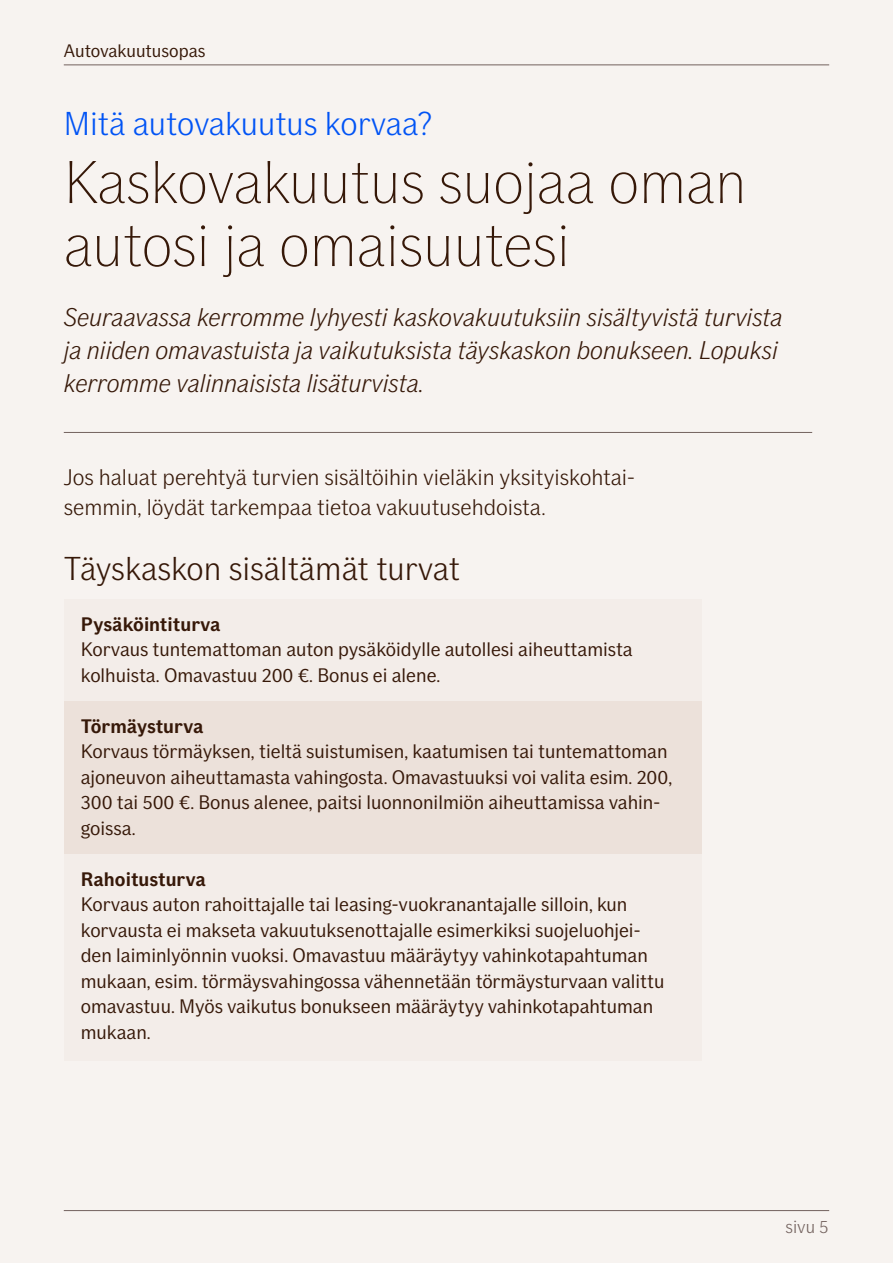
<style>
.page{position:relative;width:893px;height:1263px;background:#f7f3f0}
.page>*{position:absolute;margin:0;border:0;box-sizing:border-box;transform-origin:0 0}
.t1{font:100 60px/63px "If Sans";color:#361808}
.t2{font:300 33px "If Sans";color:#361808}
.t3{font:300 33px "If Sans";color:#0053f5}
.t4{font:italic 300 25.5px/33px "If Sans";color:#361808}
.t5{font:300 22.5px/30px "If Sans";color:#361808}
.t6{font:19.5px/25.5px "If Sans";color:#361808}
.t7{font:700 19.5px "If Sans";color:#361808}
.t8{font:18px "If Sans";color:#361808}
.t9{font:300 18px "If Sans";color:#73625e}
</style>
<div class="page">
<hr style="left:64px;top:64px;width:765px;height:1px;background:#73625e">
<hr style="left:64px;top:1210px;width:765px;height:1px;background:#73625e">
<hr style="left:64px;top:432px;width:748px;height:1px;background:#73625e">
<div style="left:64px;top:599px;width:638px;height:104px;background:#f3ede9"></div>
<div style="left:64px;top:701px;width:638px;height:155px;background:#ece1da"></div>
<div style="left:64px;top:854px;width:638px;height:206px;background:#f3ede9"></div>
<p class="t8" style="left:64px;top:40px;width:143px">Autovakuutusopas</p>
<h2 class="t3" style="left:64px;top:105px;width:370px">Mitä autovakuutus korvaa?</h2>
<h1 class="t1" style="left:64px;top:151px;width:684px">Kaskovakuutus suojaa oman autosi ja omaisuutesi</h1>
<h3 class="t4" style="left:64px;top:301px;width:720px">Seuraavassa kerromme lyhyesti kaskovakuutuksiin sisältyvistä turvista ja niiden omavastuista ja vaikutuksista täyskaskon bonukseen. Lopuksi kerromme valinnaisista lisäturvista.</h3>
<p class="t5" style="left:64px;top:462px;width:573px">Jos haluat perehtyä turvien sisältöihin vieläkin yksityiskohtai&shy;semmin, löydät tarkempaa tietoa vakuutusehdoista.</p>
<h2 class="t2" style="left:64px;top:549px;width:398px">Täyskaskon sisältämät turvat</h2>
<p class="t7" style="left:81px;top:612px;width:141px">Pysäköintiturva</p>
<p class="t6" style="left:81px;top:637px;width:553px">Korvaus tuntemattoman auton pysäköidylle autollesi aiheuttamista kolhuista. Omavastuu 200 €. Bonus ei alene.</p>
<p class="t7" style="left:81px;top:714px;width:124px">Törmäysturva</p>
<p class="t6" style="left:81px;top:739px;width:593px">Korvaus törmäyksen, tieltä suistumisen, kaatumisen tai tuntemattoman ajoneuvon aiheuttamasta vahingosta. Omavastuuksi voi valita esim. 200, 300 tai 500 €. Bonus alenee, paitsi luonnonilmiön aiheuttamissa vahin&shy;goissa.</p>
<p class="t7" style="left:81px;top:867px;width:127px">Rahoitusturva</p>
<p class="t6" style="left:81px;top:892px;width:585px">Korvaus auton rahoittajalle tai leasing-vuokranantajalle silloin, kun korvausta ei makseta vakuutuksenottajalle esimerkiksi suojeluohjei&shy;den laiminlyönnin vuoksi. Omavastuu määräytyy vahinkotapahtuman mukaan, esim. törmäysvahingossa vähennetään törmäysturvaan valittu omavastuu. Myös vaikutus bonukseen määräytyy vahinkotapahtuman mukaan.</p>
<p class="t9" style="left:785px;top:1217px;width:44px">sivu 5</p>
</div>
